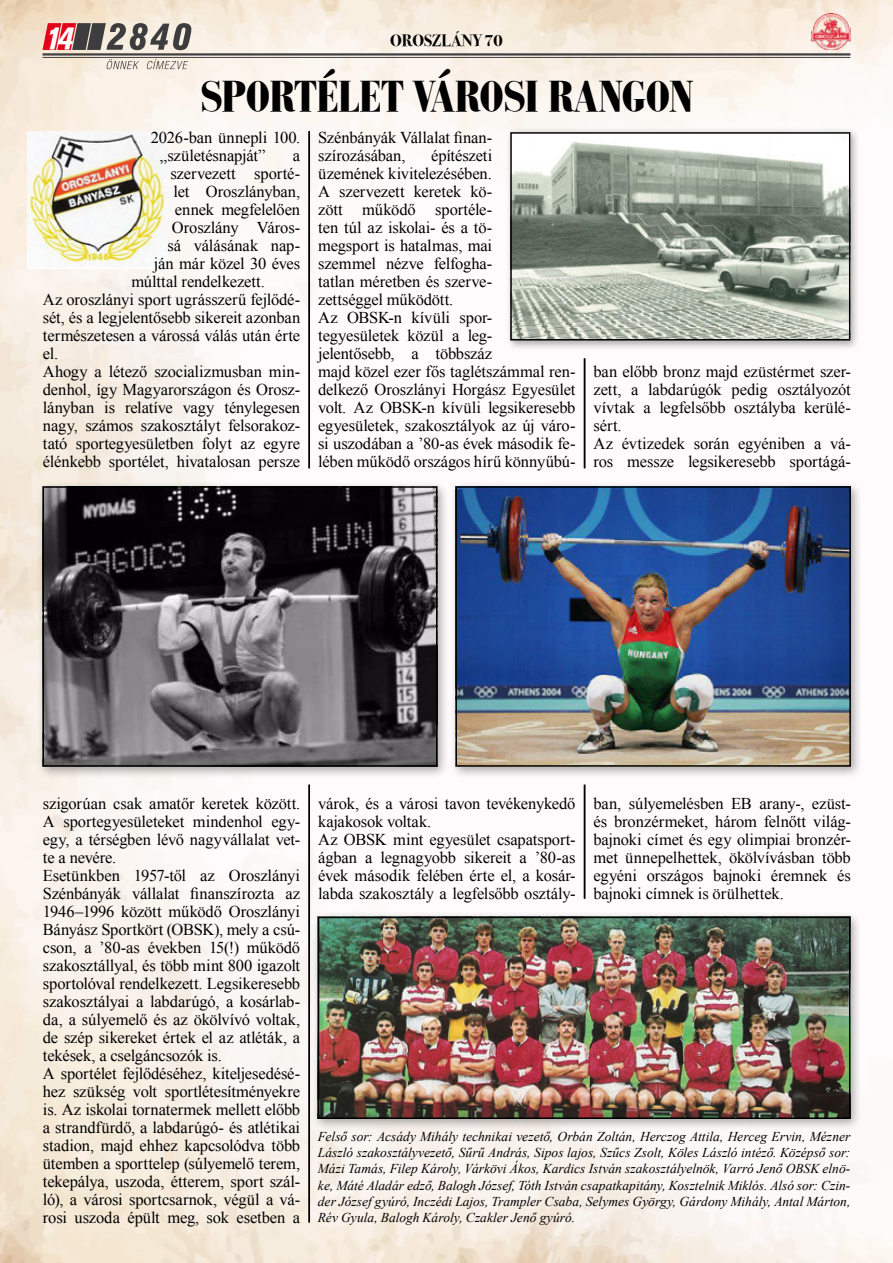
<style>
.page{position:relative;width:893px;height:1263px;background:#fff}
.page>*{position:absolute;margin:0;border:0;box-sizing:border-box;transform-origin:0 0}
.t1{font:45px "Bodoni Blk Cn CE";color:#000}
.t2{font:italic 700 30px "Akzidenz Grotesk Cn X PFL";color:#fff}
.t3{font:16.5px/18px "Times New Roman";letter-spacing:-.01em;color:#000}
.t4{font:700 16.5px "Bodoni Svty Two ITCTT";color:#000}
.t5{font:italic 13.5px/16.2px "Times New Roman";color:#000;text-align:justify}
</style>
<div class="page">
<img style="left:0;top:0;width:893px;height:1263px">
<img style="left:811px;top:14px;width:39px;height:36px">
<div style="left:312px;top:911px;width:551px;height:220px;background:#000;opacity:.33"></div>
<img style="left:321px;top:920px;width:526px;height:196px">
<div style="left:318px;top:917px;width:532px;height:202px;border:2px solid #000"></div>
<img style="left:28px;top:132px;width:140px;height:137px">
<hr style="left:308px;top:785px;width:2px;height:437px;background:#000">
<hr style="left:308px;top:131px;width:2px;height:337px;background:#000">
<hr style="left:584px;top:358px;width:1px;height:110px;background:#000">
<hr style="left:584px;top:785px;width:1px;height:114px;background:#000">
<svg style="left:43px;top:23px;width:148px;height:27px;background:#9b6f6f"></svg>
<svg style="left:107px;top:59px;width:32px;height:10px"></svg>
<svg style="left:147px;top:59px;width:41px;height:10px"></svg>
<hr style="left:43px;top:53px;width:807px;height:3px;background:#414042">
<hr style="left:43px;top:57px;width:807px;height:1px;background:#414042">
<div style="left:37px;top:480px;width:413px;height:299px;background:#000;opacity:.33"></div>
<img style="left:46px;top:489px;width:388px;height:275px">
<div style="left:43px;top:486px;width:394px;height:281px;border:2px solid #000"></div>
<div style="left:449px;top:480px;width:414px;height:299px;background:#000;opacity:.33"></div>
<img style="left:458px;top:489px;width:390px;height:275px">
<div style="left:455px;top:486px;width:396px;height:281px;border:2px solid #000"></div>
<div style="left:505px;top:127px;width:356px;height:224px;background:#000;opacity:.33"></div>
<img style="left:513px;top:135px;width:334px;height:203px">
<div style="left:510px;top:132px;width:340px;height:209px;border:2px solid #000"></div>
<h2 class="t2" style="left:44px;top:20px;width:31px">14</h2>
<p class="t4" style="left:390px;top:27px;width:114px">OROSZLÁNY 70</p>
<h1 class="t1" style="left:201px;top:67px;width:494px">SPORTÉLET VÁROSI RANGON</h1>
<p class="t3" style="left:160px;top:128px;width:142px;text-indent:-9px">2026-ban ünnepli 100. „születésnapját”</p>
<p class="t3" style="left:318px;top:128px;width:176px">Szénbányák Vállalat finan&shy;szírozásában,</p>
<p class="t3" style="left:318px;top:146px;width:259px;text-indent:113px">építészeti<br>üzemének kivitelezésében.<br>A szervezett keretek kö-<br>zött működő sportéle-<br>ten túl az iskolai- és a tö-<br>megsport is hatalmas, mai<br>szemmel nézve felfogha-<br>tatlan méretben és szerve-<br>zettséggel működött.<br>Az OBSK-n kívüli spor&shy;tegyesületek közül a leg-<br>jelentősebb, a többszáz<br>majd közel ezer fős taglétszámmal ren&shy;delkező Oroszlányi Horgász Egyesület volt. Az OBSK-n kívüli legsikeresebb egyesületek, szakosztályok az új váro&shy;si uszodában a ’80-as évek második fe&shy;lében működő országos hírű könnyűbú-</p>
<p class="t3" style="left:293px;top:146px;width:9px">a</p>
<p class="t3" style="left:170px;top:164px;width:131px">szervezett sporté-</p>
<p class="t3" style="left:173px;top:182px;width:128px">let Oroszlányban,</p>
<p class="t3" style="left:175px;top:200px;width:127px">ennek megfelelően</p>
<p class="t3" style="left:172px;top:218px;width:130px">Oroszlány Város-</p>
<p class="t3" style="left:167px;top:236px;width:134px">sá válásának nap-</p>
<p class="t3" style="left:154px;top:254px;width:148px">ján már közel 30 éves</p>
<p class="t3" style="left:131px;top:272px;width:135px">múlttal rendelkezett.</p>
<p class="t3" style="left:43px;top:290px;width:259px">Az oroszlányi sport ugrásszerű fejlődé-</p>
<p class="t3" style="left:43px;top:308px;width:259px">sét, és a legjelentősebb sikereit azonban</p>
<p class="t3" style="left:43px;top:326px;width:259px">természetesen a várossá válás után érte</p>
<p class="t3" style="left:43px;top:344px;width:17px">el.</p>
<p class="t3" style="left:43px;top:362px;width:259px">Ahogy a létező szocializmusban min-</p>
<p class="t3" style="left:43px;top:380px;width:259px">denhol, így Magyarországon és Orosz-</p>
<p class="t3" style="left:43px;top:398px;width:259px">lányban is relatíve vagy ténylegesen</p>
<p class="t3" style="left:43px;top:416px;width:259px">nagy, számos szakosztályt felsorakoz-</p>
<p class="t3" style="left:43px;top:434px;width:259px">tató sportegyesületben folyt az egyre</p>
<p class="t3" style="left:43px;top:452px;width:259px">élénkebb sportélet, hivatalosan persze</p>
<p class="t3" style="left:593px;top:362px;width:259px">ban előbb bronz majd ezüstérmet szer&shy;zett, a labdarúgók pedig osztályozót vívtak a legfelsőbb osztályba kerülé&shy;sért.<br>Az évtizedek során egyéniben a vá&shy;ros messze legsikeresebb sportágá-</p>
<p class="t3" style="left:43px;top:794px;width:259px">szigorúan csak amatőr keretek között.<br>A sportegyesületeket mindenhol egy&shy;egy, a térségben lévő nagyvállalat vet&shy;te a nevére.<br>Esetünkben 1957-től az Oroszlányi Szénbányák vállalat finanszírozta az 1946–1996 között működő Oroszlányi Bányász Sportkört (OBSK), mely a csú&shy;cson, a ’80-as években 15(!) működő szakosztállyal, és több mint 800 igazolt sportolóval rendelkezett. Legsikeresebb szakosztályai a labdarúgó, a kosárlab&shy;da, a súlyemelő és az ökölvívó voltak, de szép sikereket értek el az atléták, a tekések, a cselgáncsozók is.<br>A sportélet fejlődéséhez, kiteljesedésé&shy;hez szükség volt sportlétesítményekre is. Az iskolai tornatermek mellett előbb a strandfürdő, a labdarúgó- és atlétikai stadion, majd ehhez kapcsolódva több ütemben a sporttelep (súlyemelő terem, tekepálya, uszoda, étterem, sport szál&shy;ló), a városi sportcsarnok, végül a vá&shy;rosi uszoda épült meg, sok esetben a</p>
<p class="t3" style="left:318px;top:794px;width:259px">várok, és a városi tavon tevékenykedő kajakosok voltak.<br>Az OBSK mint egyesület csapatsport&shy;ágban a legnagyobb sikereit a ’80-as évek második felében érte el, a kosár&shy;labda szakosztály a legfelsőbb osztály-</p>
<p class="t3" style="left:593px;top:794px;width:259px;text-align:justify">ban, súlyemelésben EB arany-, ezüst&shy;és bronzérmeket, három felnőtt világ&shy;bajnoki címet és egy olimpiai bronzér&shy;met ünnepelhettek, ökölvívásban több egyéni országos bajnoki éremnek és bajnoki címnek is örülhettek.</p>
<p class="t5" style="left:318px;top:1128px;width:534px">Felső sor: Acsády Mihály technikai vezető, Orbán Zoltán, Herczog Attila, Herceg Ervin, Mézner László szakosztályvezető, Sűrű András, Sipos lajos, Szűcs Zsolt, Köles László intéző. Középső sor:<br>Mázi Tamás, Filep Károly, Várkövi Ákos, Kardics István szakosztályelnök, Varró Jenő OBSK elnö&shy;ke, Máté Aladár edző, Balogh József, Tóth István csapatkapitány, Kosztelnik Miklós. Alsó sor: Czin&shy;der József gyúró, Inczédi Lajos, Trampler Csaba, Selymes György, Gárdony Mihály, Antal Márton, Rév Gyula, Balogh Károly, Czakler Jenő gyúró.</p>
</div>
